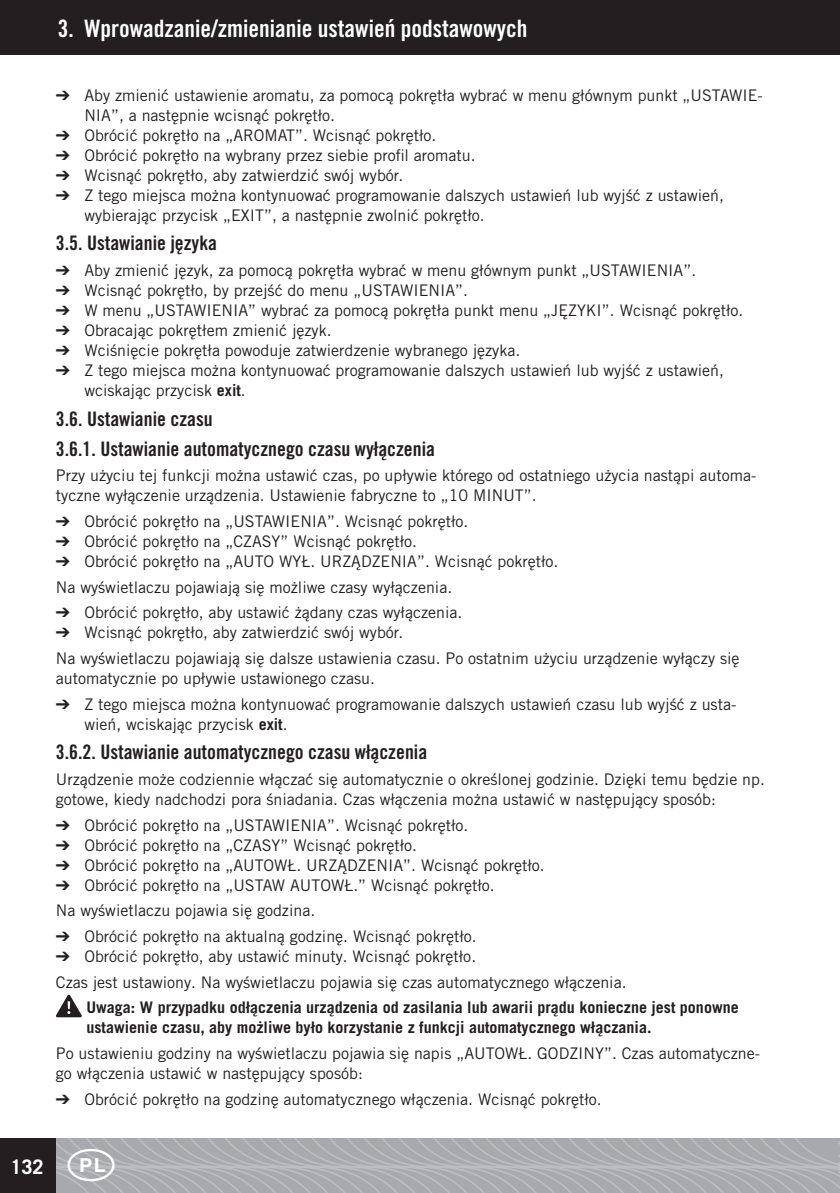
<style>
.page{position:relative;width:840px;height:1193px;background:#fff}
.page>*{position:absolute;margin:0;border:0;box-sizing:border-box;transform-origin:0 0}
.t1{font:24px "Trade Gothic LT Pro Bd Cn 20";color:#fff}
.t2{font:20px/29.6px "Trade Gothic LT Pro Bd Cn 20";color:#231f20}
.t3{font:700 20px "Trade Gothic LT Pro";color:#fff}
.t4{font:16px/20px "Trade Gothic LT Pro";color:#231f20}
.t5{font:700 16px "Trade Gothic LT Pro";color:#231f20}
.s1{font-weight:700}
</style>
<div class="page">
<svg style="left:56px;top:994px;width:26px;height:23px"></svg>
<div style="left:0;top:0;width:839px;height:55px;background:#231f20"></div>
<svg style="left:56px;top:1138px;width:781px;height:55px;background:#acadb1"></svg>
<div style="left:0;top:1138px;width:56px;height:55px;background:#231f20"></div>
<svg style="left:837px;top:1138px;width:3px;height:55px"></svg>
<svg style="left:68px;top:1149px;width:47px;height:33px;background:#aeafb2"></svg>
<p class="t1" style="left:58px;top:13px;width:471px">3. Wprowadzanie/zmienianie ustawień podstawowych</p>
<p class="t4" style="left:84px;top:85px;width:679px;text-indent:-28px">➔ Aby zmienić ustawienie aromatu, za pomocą pokrętła wybrać w menu głównym punkt „USTAWIE-<br>NIA”, a następnie wcisnąć pokrętło.</p>
<p class="t4" style="left:56px;top:125px;width:382px">➔ Obrócić pokrętło na „AROMAT”. Wcisnąć pokrętło.</p>
<p class="t4" style="left:56px;top:145px;width:421px">➔ Obrócić pokrętło na wybrany przez siebie profil aromatu.</p>
<p class="t4" style="left:56px;top:165px;width:348px">➔ Wcisnąć pokrętło, aby zatwierdzić swój wybór.</p>
<p class="t4" style="left:84px;top:185px;width:641px;text-indent:-28px">➔ Z tego miejsca można kontynuować programowanie dalszych ustawień lub wyjść z ustawień, wybierając przycisk „EXIT”, a następnie zwolnić pokrętło.</p>
<p class="t2" style="left:56px;top:228px;width:163px">3.5. Ustawianie języka</p>
<p class="t4" style="left:56px;top:260px;width:641px">➔ Aby zmienić język, za pomocą pokrętła wybrać w menu głównym punkt „USTAWIENIA”.</p>
<p class="t4" style="left:56px;top:280px;width:413px">➔ Wcisnąć pokrętło, by przejść do menu „USTAWIENIA”.</p>
<p class="t4" style="left:56px;top:300px;width:688px">➔ W menu „USTAWIENIA” wybrać za pomocą pokrętła punkt menu „JĘZYKI”. Wcisnąć pokrętło.</p>
<p class="t4" style="left:56px;top:320px;width:277px">➔ Obracając pokrętłem zmienić język.</p>
<p class="t4" style="left:56px;top:340px;width:465px">➔ Wciśnięcie pokrętła powoduje zatwierdzenie wybranego języka.</p>
<p class="t4" style="left:84px;top:360px;width:641px;text-indent:-28px">➔ Z tego miejsca można kontynuować programowanie dalszych ustawień lub wyjść z ustawień, wciskając przycisk <span class="s1">exit</span>.</p>
<p class="t2" style="left:56px;top:404px;width:380px">3.6. Ustawianie czasu<br>3.6.1. Ustawianie automatycznego czasu wyłączenia</p>
<p class="t4" style="left:56px;top:465px;width:701px">Przy użyciu tej funkcji można ustawić czas, po upływie którego od ostatniego użycia nastąpi automa&shy;tyczne wyłączenie urządzenia. Ustawienie fabryczne to „10 MINUT”.</p>
<p class="t4" style="left:56px;top:511px;width:414px">➔ Obrócić pokrętło na „USTAWIENIA”. Wcisnąć pokrętło.</p>
<p class="t4" style="left:56px;top:531px;width:362px">➔ Obrócić pokrętło na „CZASY” Wcisnąć pokrętło.</p>
<p class="t4" style="left:56px;top:548px;width:504px;line-height:25.6px">➔ Obrócić pokrętło na „AUTO WYŁ. URZĄDZENIA”. Wcisnąć pokrętło.<br>Na wyświetlaczu pojawiają się możliwe czasy wyłączenia.</p>
<p class="t4" style="left:56px;top:602px;width:408px">➔ Obrócić pokrętło, aby ustawić żądany czas wyłączenia.</p>
<p class="t4" style="left:56px;top:619px;width:684px;line-height:25.6px">➔ Wcisnąć pokrętło, aby zatwierdzić swój wybór.<br>Na wyświetlaczu pojawiają się dalsze ustawienia czasu. Po ostatnim użyciu urządzenie wyłączy się</p>
<p class="t4" style="left:56px;top:668px;width:320px">automatycznie po upływie ustawionego czasu.</p>
<p class="t4" style="left:84px;top:694px;width:653px;text-indent:-28px">➔ Z tego miejsca można kontynuować programowanie dalszych ustawień czasu lub wyjść z usta&shy;wień, wciskając przycisk <span class="s1">exit</span>.</p>
<p class="t2" style="left:56px;top:737px;width:372px">3.6.2. Ustawianie automatycznego czasu włączenia</p>
<p class="t4" style="left:56px;top:769px;width:710px">Urządzenie może codziennie włączać się automatycznie o określonej godzinie. Dzięki temu będzie np. gotowe, kiedy nadchodzi pora śniadania. Czas włączenia można ustawić w następujący sposób:</p>
<p class="t4" style="left:56px;top:815px;width:414px">➔ Obrócić pokrętło na „USTAWIENIA”. Wcisnąć pokrętło.</p>
<p class="t4" style="left:56px;top:835px;width:362px">➔ Obrócić pokrętło na „CZASY” Wcisnąć pokrętło.</p>
<p class="t4" style="left:56px;top:855px;width:490px">➔ Obrócić pokrętło na „AUTOWŁ. URZĄDZENIA”. Wcisnąć pokrętło.</p>
<p class="t4" style="left:56px;top:872px;width:440px;line-height:25.6px">➔ Obrócić pokrętło na „USTAW AUTOWŁ.” Wcisnąć pokrętło.<br>Na wyświetlaczu pojawia się godzina.</p>
<p class="t4" style="left:56px;top:926px;width:422px">➔ Obrócić pokrętło na aktualną godzinę. Wcisnąć pokrętło.</p>
<p class="t4" style="left:56px;top:946px;width:421px">➔ Obrócić pokrętło, aby ustawić minuty. Wcisnąć pokrętło.</p>
<p class="t4" style="left:56px;top:972px;width:572px">Czas jest ustawiony. Na wyświetlaczu pojawia się czas automatycznego włączenia.</p>
<p class="t5" style="left:86px;top:998px;width:653px">Uwaga: W przypadku odłączenia urządzenia od zasilania lub awarii prądu konieczne jest ponowne</p>
<p class="t4" style="left:56px;top:1014px;width:705px;line-height:25.6px;text-indent:30px"><span class="s1">ustawienie czasu, aby możliwe było korzystanie z funkcji automatycznego włączania.<br></span>Po ustawieniu godziny na wyświetlaczu pojawia się napis „AUTOWŁ. GODZINY”. Czas automatyczne-</p>
<p class="t4" style="left:56px;top:1063px;width:308px">go włączenia ustawić w następujący sposób:</p>
<p class="t4" style="left:56px;top:1089px;width:547px">➔ Obrócić pokrętło na godzinę automatycznego włączenia. Wcisnąć pokrętło.</p>
<p class="t3" style="left:10px;top:1154px;width:35px">132</p>
</div>
